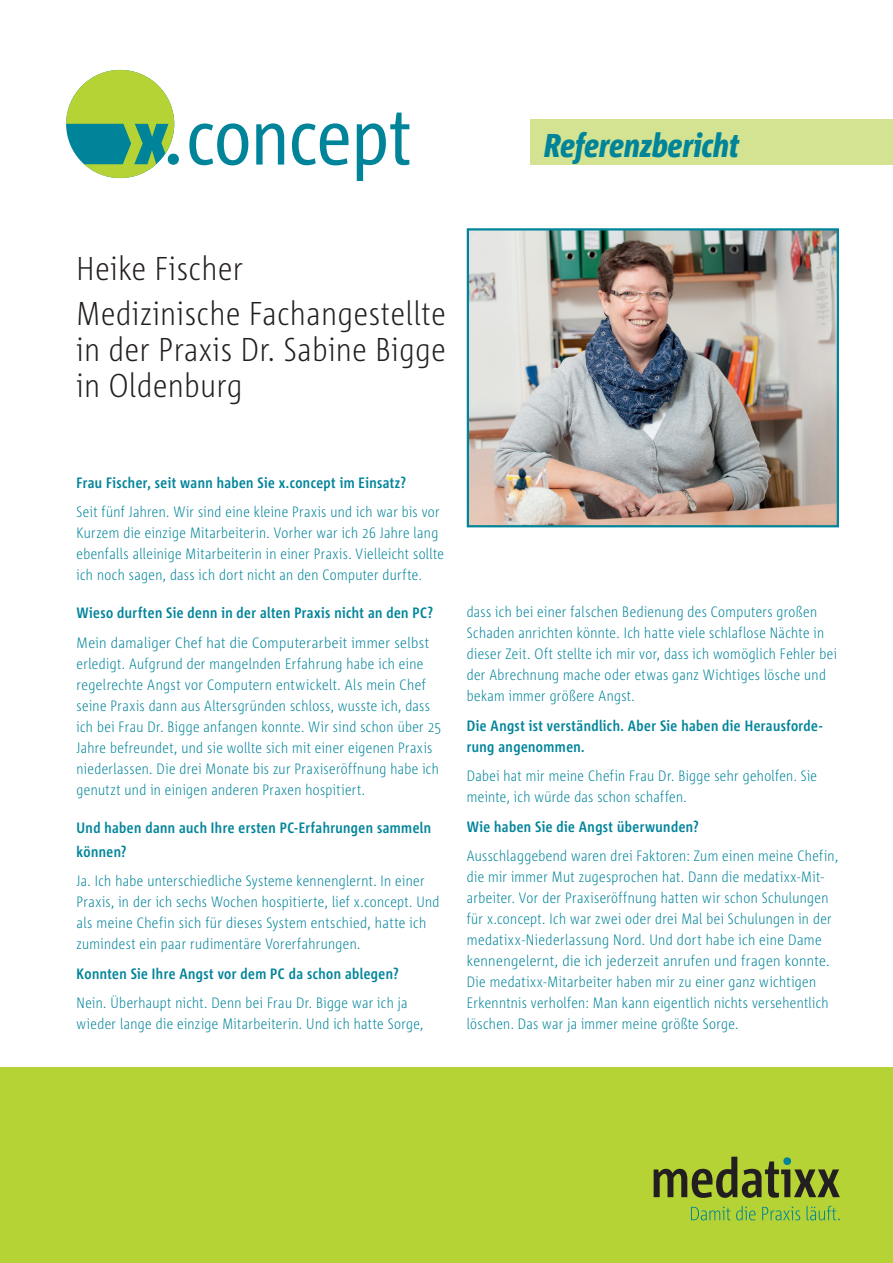
<style>
.page{position:relative;width:893px;height:1263px;background:#fff}
.page>*{position:absolute;margin:0;border:0;box-sizing:border-box;transform-origin:0 0}
.t1{font:300 33px/44.5px "Corpid E1 s Cd";letter-spacing:.025em;color:#231f20}
.t2{font:italic 800 33px "Corpid E1 s Cd";color:#00849a}
.t3{font:300 15px/21px "Corpid E1 s Cd";letter-spacing:.025em;color:#00849a}
.t4{font:300 15px/21px "Corpid E1 s Cd";letter-spacing:.025em;color:#00849a;scale:1.05 1}
.t5{font:700 15px/24px "Corpid E1 s Cd";letter-spacing:.03em;color:#00849a}
</style>
<div class="page">
<div style="left:0;top:1067px;width:893px;height:196px;background:#b5d334"></div>
<svg style="left:691px;top:1206px;width:149px;height:14px"></svg>
<svg style="left:654px;top:1157px;width:186px;height:41px"></svg>
<div style="left:783px;top:1157px;width:8px;height:8px;background:#00849a;border-radius:50%"></div>
<img style="left:470px;top:231px;width:366px;height:293px">
<div style="left:467px;top:228px;width:372px;height:299px;border:2px solid #00849a"></div>
<div style="left:168px;top:154px;width:11px;height:11px;background:#00849a;border-radius:50%"></div>
<svg style="left:66px;top:70px;width:108px;height:108px"></svg>
<svg style="left:189px;top:113px;width:220px;height:68px"></svg>
<div style="left:531px;top:120px;width:362px;height:45px;background:#d4e391"></div>
<h1 class="t2" style="left:544px;top:125px;width:197px">Referenzbericht</h1>
<h1 class="t1" style="left:77px;top:246px;width:371px">Heike Fischer<br>Medizinische Fachangestellte</h1>
<h1 class="t1" style="left:77px;top:330px;width:371px;line-height:36px">in der Praxis Dr. Sabine Bigge in Oldenburg</h1>
<p class="t5" style="left:77px;top:470px;width:331px">Frau Fischer, seit wann haben Sie x.concept im Einsatz?</p>
<p class="t3" style="left:77px;top:501px;width:369px">Seit fünf Jahren. Wir sind eine kleine Praxis und ich war bis vor Kurzem die einzige Mitarbeiterin. Vorher war ich 26 Jahre lang ebenfalls alleinige Mitarbeiterin in einer Praxis. Vielleicht sollte ich noch sagen, dass ich dort nicht an den Computer durfte.</p>
<p class="t5" style="left:77px;top:600px;width:358px">Wieso durften Sie denn in der alten Praxis nicht an den PC?</p>
<p class="t4" style="left:77px;top:631px;width:349px">Mein damaliger Chef hat die Computerarbeit immer selbst erledigt. Aufgrund der mangelnden Erfahrung habe ich eine regelrechte Angst vor Computern entwickelt. Als mein Chef seine Praxis dann aus Altersgründen schloss, wusste ich, dass ich bei Frau Dr. Bigge anfangen konnte. Wir sind schon über 25<br>Jahre befreundet, und sie wollte sich mit einer eigenen Praxis niederlassen. Die drei Monate bis zur Praxiseröffnung habe ich genutzt und in einigen anderen Praxen hospitiert.</p>
<p class="t5" style="left:77px;top:815px;width:356px">Und haben dann auch Ihre ersten PC-Erfahrungen sammeln können?</p>
<p class="t3" style="left:77px;top:870px;width:364px">Ja. Ich habe unterschiedliche Systeme kennenglernt. In einer Praxis, in der ich sechs Wochen hospitierte, lief x.concept. Und als meine Chefin sich für dieses System entschied, hatte ich zumindest ein paar rudimentäre Vorerfahrungen.</p>
<p class="t5" style="left:77px;top:961px;width:324px">Konnten Sie Ihre Angst vor dem PC da schon ablegen?</p>
<p class="t3" style="left:77px;top:992px;width:348px">Nein. Überhaupt nicht. Denn bei Frau Dr. Bigge war ich ja wieder lange die einzige Mitarbeiterin. Und ich hatte Sorge,</p>
<p class="t3" style="left:467px;top:601px;width:372px">dass ich bei einer falschen Bedienung des Computers großen Schaden anrichten könnte. Ich hatte viele schlaflose Nächte in dieser Zeit. Oft stellte ich mir vor, dass ich womöglich Fehler bei der Abrechnung mache oder etwas ganz Wichtiges lösche und bekam immer größere Angst.</p>
<p class="t5" style="left:467px;top:714px;width:357px;line-height:21px">Die Angst ist verständlich. Aber Sie haben die Herausforde&shy;rung angenommen.</p>
<p class="t3" style="left:467px;top:765px;width:352px">Dabei hat mir meine Chefin Frau Dr. Bigge sehr geholfen. Sie meinte, ich würde das schon schaffen.</p>
<p class="t5" style="left:467px;top:814px;width:233px">Wie haben Sie die Angst überwunden?</p>
<p class="t3" style="left:467px;top:845px;width:373px">Ausschlaggebend waren drei Faktoren: Zum einen meine Chefin, die mir immer Mut zugesprochen hat. Dann die medatixx-Mit&shy;arbeiter. Vor der Praxiseröffnung hatten wir schon Schulungen für x.concept. Ich war zwei oder drei Mal bei Schulungen in der medatixx-Niederlassung Nord. Und dort habe ich eine Dame kennengelernt, die ich jederzeit anrufen und fragen konnte.<br>Die medatixx-Mitarbeiter haben mir zu einer ganz wichtigen Erkenntnis verholfen: Man kann eigentlich nichts versehentlich löschen. Das war ja immer meine größte Sorge.</p>
</div>
